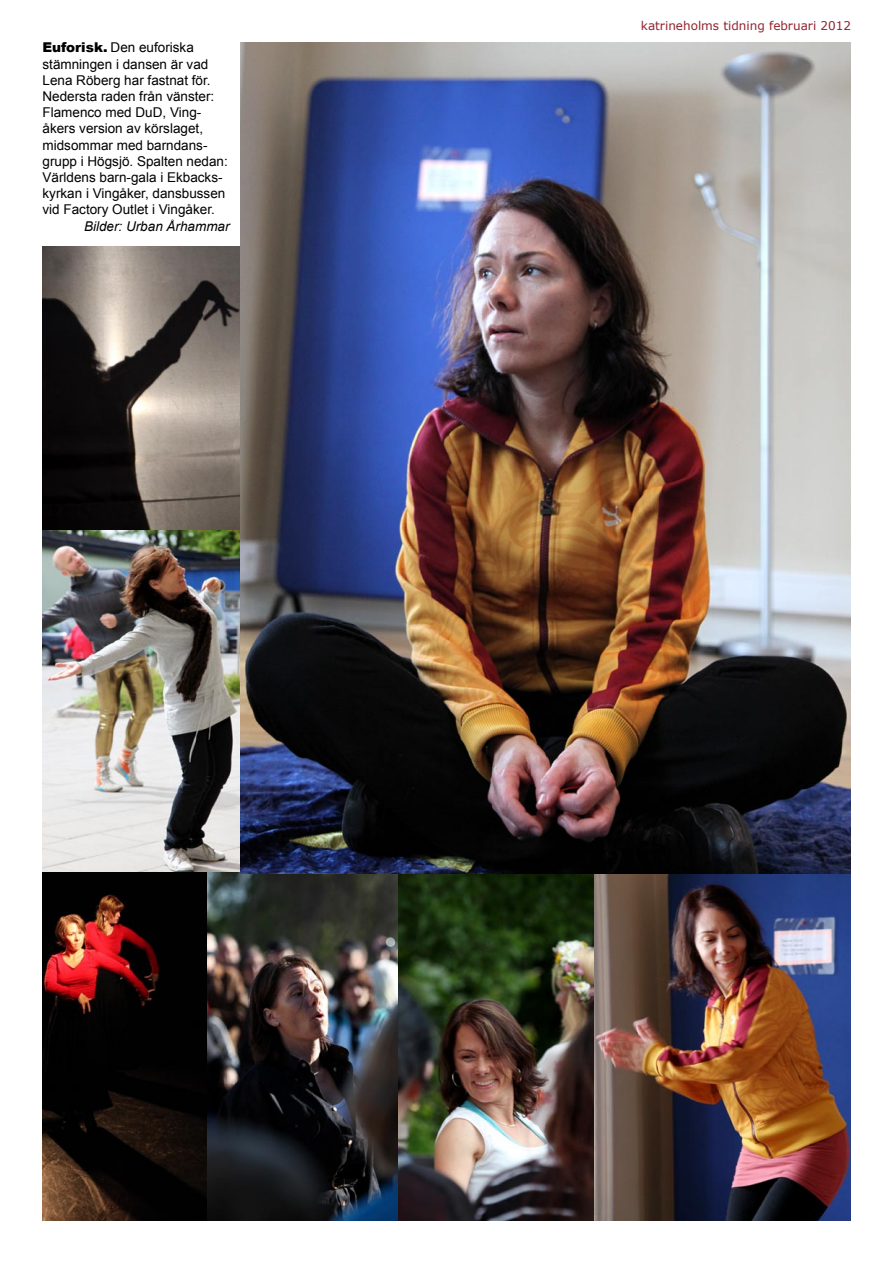
<style>
.page{position:relative;width:893px;height:1263px;background:#fff}
.page>*{position:absolute;margin:0;border:0;box-sizing:border-box;transform-origin:0 0}
.t1{font:13.5px/16.2px "Arial";color:#000}
.t2{font:italic 13.5px "Arial";color:#000}
.t3{font:12px "Verdana";color:#902231}
.s1{font-weight:900}
</style>
<div class="page">
<img style="left:43px;top:529px;width:197px;height:344px">
<img style="left:43px;top:873px;width:165px;height:347px">
<img style="left:43px;top:246px;width:197px;height:283px">
<img style="left:398px;top:874px;width:452px;height:346px">
<img style="left:208px;top:873px;width:190px;height:347px">
<img style="left:240px;top:43px;width:610px;height:831px">
<p class="t1" style="left:43px;top:40px;width:187px"><span class="s1">Euforisk.</span> Den euforiska stämningen i dansen är vad<br>Lena Röberg har fastnat för.<br>Nedersta raden från vänster:<br>Flamenco med DuD, Ving&shy;åkers version av körslaget, midsommar med barndans&shy;grupp i Högsjö. Spalten nedan:<br>Världens barn-gala i Ekbacks&shy;kyrkan i Vingåker, dansbussen vid Factory Outlet i Vingåker.</p>
<p class="t2" style="left:84px;top:217px;width:147px">Bilder: Urban Århammar</p>
<p class="t3" style="left:641px;top:18px;width:212px">katrineholms tidning februari 2012</p>
</div>
